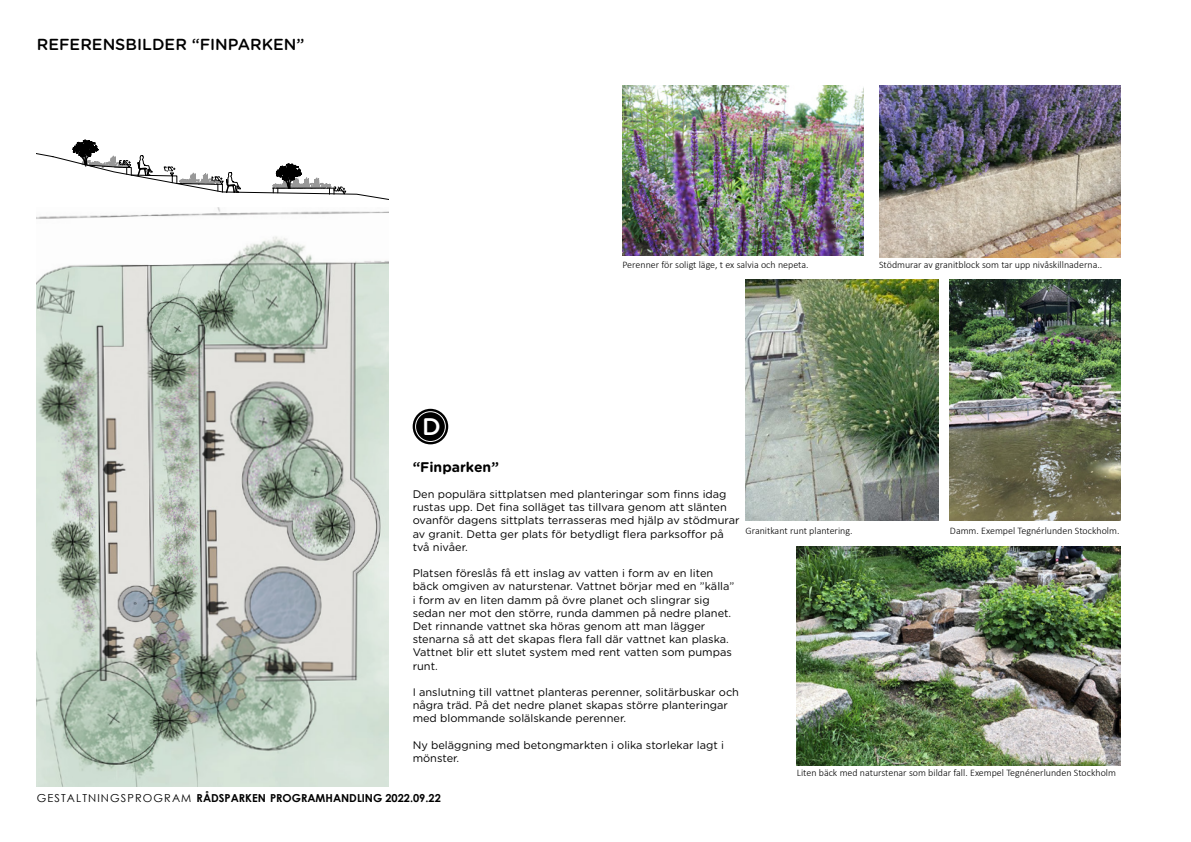
<style>
.page{position:relative;width:1191px;height:842px;background:#fff}
.page>*{position:absolute;margin:0;border:0;box-sizing:border-box;transform-origin:0 0}
.t1{font:500 24px "Gotham Rounded";color:#fff}
.t2{font:500 16px "Gotham Rounded";color:#000}
.t3{font:700 14px "Gotham Rounded";color:#000}
.t4{font:11px/13.2px "Gotham Rounded";color:#000}
.t5{font:700 11px "Century Gothic";color:#000}
.t6{font:300 10px "Calibri";color:#000}
.s1{font-weight:400}
</style>
<div class="page">
<img style="left:950px;top:279px;width:170px;height:241px">
<img style="left:797px;top:547px;width:323px;height:218px">
<img style="left:622px;top:86px;width:241px;height:170px">
<img style="left:745px;top:279px;width:193px;height:241px">
<img style="left:37px;top:208px;width:351px;height:579px">
<svg style="left:413px;top:409px;width:35px;height:35px"></svg>
<div style="left:415px;top:412px;width:30px;height:29px;background:#000;border-radius:50%"></div>
<div style="left:415px;top:411px;width:31px;height:31px;border:1px solid #fff;border-radius:50%"></div>
<img style="left:879px;top:86px;width:241px;height:171px">
<svg style="left:37px;top:139px;width:351px;height:61px"></svg>
<h2 class="t2" style="left:37px;top:33px;width:269px">REFERENSBILDER “FINPARKEN”</h2>
<p class="t6" style="left:622px;top:258px;width:188px">Perenner för soligt läge, t ex salvia och nepeta.</p>
<p class="t6" style="left:879px;top:258px;width:225px">Stödmurar av granitblock som tar upp nivåskillnaderna..</p>
<h1 class="t1" style="left:422px;top:409px;width:20px">D</h1>
<p class="t3" style="left:413px;top:456px;width:88px">“Finparken”</p>
<p class="t4" style="left:413px;top:487px;width:328px">Den populära sittplatsen med planteringar som finns idag rustas upp. Det fina solläget tas tillvara genom att slänten ovanför dagens sittplats terrasseras med hjälp av stödmurar av granit. Detta ger plats för betydligt flera parksoffor på två nivåer.</p>
<p class="t4" style="left:413px;top:566px;width:323px">Platsen föreslås få ett inslag av vatten i form av en liten bäck omgiven av naturstenar. Vattnet börjar med en ”källa” i form av en liten damm på övre planet och slingrar sig sedan ner mot den större, runda dammen på nedre planet.<br>Det rinnande vattnet ska höras genom att man lägger stenarna så att det skapas flera fall där vattnet kan plaska.<br>Vattnet blir ett slutet system med rent vatten som pumpas runt.</p>
<p class="t4" style="left:413px;top:685px;width:328px">I anslutning till vattnet planteras perenner, solitärbuskar och några träd. På det nedre planet skapas större planteringar med blommande solälskande perenner.</p>
<p class="t4" style="left:413px;top:738px;width:313px">Ny beläggning med betongmarkten i olika storlekar lagt i mönster.</p>
<p class="t6" style="left:745px;top:525px;width:109px">Granitkant runt plantering.</p>
<p class="t6" style="left:950px;top:525px;width:171px">Damm. Exempel Tegnérlunden Stockholm.</p>
<p class="t6" style="left:797px;top:766px;width:321px">Liten bäck med naturstenar som bildar fall. Exempel Tegnénerlunden Stockholm</p>
<p class="t5" style="left:37px;top:790px;width:405px"><span class="s1">GESTALTNINGSPROGRAM</span> RÅDSPARKEN PROGRAMHANDLING 2022.09.22</p>
</div>
